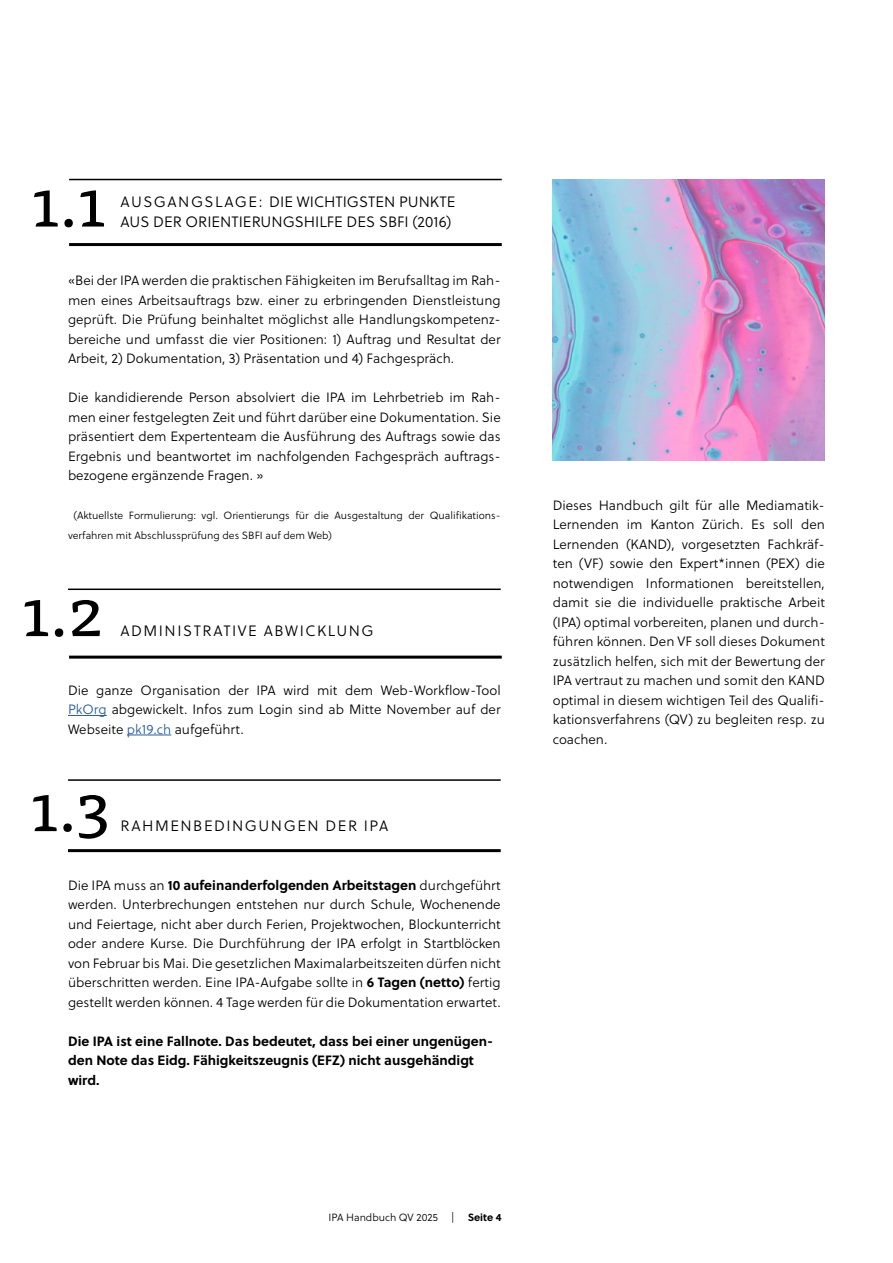
<style>
.page{position:relative;width:893px;height:1263px;background:#fff}
.page>*{position:absolute;margin:0;border:0;box-sizing:border-box;transform-origin:0 0}
.t1{font:66.6px "Tisa Pro";color:#000}
.t2{font:15px/19.5px "Soleil Lt";color:#000}
.t3{font:15px "Soleil Lt";letter-spacing:.1em;color:#000}
.t4{font:13.5px/19.5px "Soleil Lt";color:#000;text-align:justify}
.t5{font:700 13.5px/19.5px "Soleil";color:#000}
.t6{font:10.5px/19.5px "Soleil Lt";color:#000}
.t7{font:700 10.5px "Soleil";color:#000}
.s1{color:#275b9b}
.s2{font-family:"Soleil Lt";font-weight:400}
.s3{font-family:"Soleil";font-weight:700}
</style>
<div class="page">
<hr style="left:68px;top:715px;width:39px;height:1px;background:#275b9b">
<hr style="left:127px;top:735px;width:44px;height:1px;background:#275b9b">
<hr style="left:69px;top:179px;width:433px;height:1px;background:#000">
<hr style="left:69px;top:243px;width:433px;height:3px;background:#000">
<img style="left:553px;top:180px;width:272px;height:281px">
<hr style="left:68px;top:779px;width:433px;height:2px;background:#000">
<hr style="left:68px;top:849px;width:433px;height:3px;background:#000">
<hr style="left:68px;top:588px;width:433px;height:2px;background:#000">
<hr style="left:69px;top:656px;width:433px;height:3px;background:#000">
<h1 class="t1" style="left:32px;top:154px;width:75px">1.1</h1>
<p class="t2" style="left:121px;top:192px;width:336px">AUSGANGSL AGE: DIE WICHTIGSTEN PUNKTE<br>AUS DER ORIENTIERUNGSHILFE DES SBFI (2016)</p>
<p class="t4" style="left:68px;top:270px;width:434px">«Bei der IPA werden die praktischen Fähigkeiten im Berufsalltag im Rah&shy;men eines Arbeitsauftrags bzw. einer zu erbringenden Dienstleistung geprüft. Die Prüfung beinhaltet möglichst alle Handlungskompetenz&shy;bereiche und umfasst die vier Positionen: 1) Auftrag und Resultat der Arbeit, 2) Dokumentation, 3) Präsentation und 4) Fachgespräch.</p>
<p class="t4" style="left:68px;top:387px;width:434px">Die kandidierende Person absolviert die IPA im Lehrbetrieb im Rah&shy;men einer festgelegten Zeit und führt darüber eine Dokumentation. Sie präsentiert dem Expertenteam die Ausführung des Auftrags sowie das Ergebnis und beantwortet im nachfolgenden Fachgespräch auftrags&shy;bezogene ergänzende Fragen. »</p>
<p class="t6" style="left:68px;top:506px;width:434px;text-indent:6px">(Aktuellste Formulierung: vgl. Orientierungs für die Ausgestaltung der Qualifikations&shy;verfahren mit Abschlussprüfung des SBFI auf dem Web)</p>
<h1 class="t1" style="left:22px;top:564px;width:81px">1.2</h1>
<p class="t3" style="left:121px;top:620px;width:254px">ADMINISTRATIVE ABWICKLUNG</p>
<p class="t4" style="left:68px;top:680px;width:434px">Die ganze Organisation der IPA wird mit dem Web-Workflow-Tool <span class="s1">PkOrg</span> abgewickelt. Infos zum Login sind ab Mitte November auf der Webseite <span class="s1">pk19.ch</span> aufgeführt.</p>
<h1 class="t1" style="left:31px;top:759px;width:81px">1.3</h1>
<p class="t3" style="left:121px;top:815px;width:269px">RAHMENBEDINGUNGEN DER IPA</p>
<p class="t5" style="left:68px;top:874px;width:434px"><span class="s2">Die IPA muss an</span> 10 aufeinanderfolgenden Arbeitstagen <span class="s2">durchgeführt</span></p>
<p class="t4" style="left:68px;top:894px;width:434px">werden. Unterbrechungen entstehen nur durch Schule, Wochenende und Feiertage, nicht aber durch Ferien, Projektwochen, Blockunterricht oder andere Kurse. Die Durchführung der IPA erfolgt in Startblöcken von Februar bis Mai. Die gesetzlichen Maximalarbeitszeiten dürfen nicht überschritten werden. Eine IPA-Aufgabe sollte in <span class="s3">6 Tagen (netto)</span> fertig gestellt werden können. 4 Tage werden für die Dokumentation erwartet.</p>
<p class="t5" style="left:68px;top:1030px;width:427px">Die IPA ist eine Fallnote. Das bedeutet, dass bei einer ungenügen&shy;den Note das Eidg. Fähigkeitszeugnis (EFZ) nicht ausgehändigt wird.</p>
<p class="t6" style="left:329px;top:1208px;width:128px">IPA Handbuch QV 2025 |</p>
<p class="t7" style="left:468px;top:1209px;width:36px">Seite 4</p>
<p class="t4" style="left:553px;top:495px;width:274px">Dieses Handbuch gilt für alle Mediamatik-Lernenden im Kanton Zürich. Es soll den Lernenden (KAND), vorgesetzten Fachkräf&shy;ten (VF) sowie den Expert*innen (PEX) die notwendigen Informationen bereitstellen, damit sie die individuelle praktische Arbeit (IPA) optimal vorbereiten, planen und durch&shy;führen können. Den VF soll dieses Dokument zusätzlich helfen, sich mit der Bewertung der IPA vertraut zu machen und somit den KAND optimal in diesem wichtigen Teil des Qualifi&shy;kationsverfahrens (QV) zu begleiten resp. zu coachen.</p>
</div>
